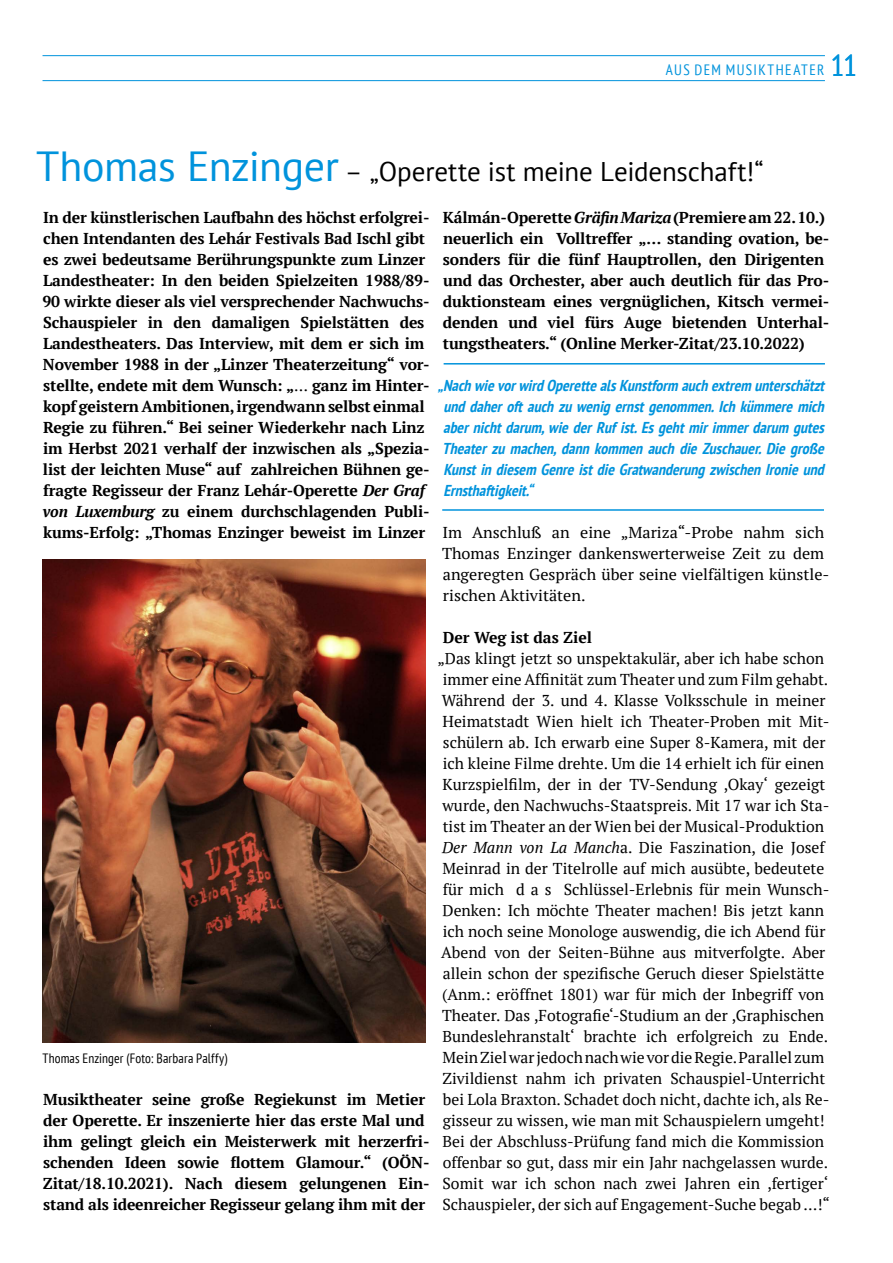
<style>
.page{position:relative;width:893px;height:1263px;background:#fff}
.page>*{position:absolute;margin:0;border:0;box-sizing:border-box;transform-origin:0 0}
.t1{font:42px "PT Sans";letter-spacing:-.01em;color:#0093dc}
.t2{font:27px "PT Sans";letter-spacing:-.005em;color:#000}
.t3{font:15.75px/21px "PT Serif";color:#000}
.t4{font:700 15.75px/21px "PT Serif";letter-spacing:-.01em;color:#000}
.t5{font:italic 700 condensed 15.75px/21px "PT Sans";color:#0093dc;text-align:justify}
.t6{font:condensed 15px "PT Sans";letter-spacing:.09em;color:#0093dc}
.t7{font:condensed 13.5px "PT Sans";letter-spacing:.01em;color:#000}
.s1{font-size:30px}
.s2{font-weight:400}
.s3{font-style:italic}
</style>
<div class="page">
<hr style="left:43px;top:55px;width:782px;height:1px;background:#0093dc">
<hr style="left:43px;top:80px;width:782px;height:1px;background:#0093dc">
<img style="left:43px;top:559px;width:382px;height:483px">
<hr style="left:444px;top:363px;width:381px;height:2px;background:#0093dc">
<hr style="left:442px;top:509px;width:382px;height:2px;background:#0093dc">
<p class="t6" style="left:666px;top:60px;width:193px">AUS DEM MUSIKTHEATER <span class="s1">11</span></p>
<h1 class="t1" style="left:36px;top:140px;width:304px">Thomas Enzinger</h1>
<p class="t4" style="left:42px;top:207px;width:389px">In der künstlerischen Laufbahn des höchst erfolgrei&shy;chen Intendanten des Lehár Festivals Bad Ischl gibt es zwei bedeutsame Berührungspunkte zum Linzer Landestheater: In den beiden Spielzeiten 1988/89- 90 wirkte dieser als viel versprechender Nachwuchs-Schauspieler in den damaligen Spielstätten des Landestheaters. Das Interview, mit dem er sich im November 1988 in der „Linzer Theaterzeitung“ vor&shy;stellte, endete mit dem Wunsch: „<span class="s2">…</span> ganz im Hinter&shy;kopf geistern Ambitionen, irgendwann selbst einmal Regie zu führen.“ Bei seiner Wiederkehr nach Linz im Herbst 2021 verhalf der inzwischen als „Spezia&shy;list der leichten Muse“ auf zahlreichen Bühnen ge&shy;fragte Regisseur der Franz Lehár-Operette <span class="s3">Der Graf von Luxemburg</span> zu einem durchschlagenden Publi&shy;kums-Erfolg: „Thomas Enzinger beweist im Linzer</p>
<h2 class="t2" style="left:345px;top:154px;width:420px">– „Operette ist meine Leidenschaft!“</h2>
<p class="t4" style="left:443px;top:207px;width:388px">Kálmán-Operette <span class="s3">Gräfin Mariza</span> (Premiere am 22. 10.) neuerlich ein Volltreffer „… standing ovation, be&shy;sonders für die fünf Hauptrollen, den Dirigenten und das Orchester, aber auch deutlich für das Pro&shy;duktionsteam eines vergnüglichen, Kitsch vermei&shy;denden und viel fürs Auge bietenden Unterhal&shy;tungstheaters.“ (Online Merker-Zitat/23.10.2022)</p>
<p class="t5" style="left:438px;top:375px;width:392px">„NachwievorwirdOperettealsKunstform auchextrem unterschätzt unddaheroftauchzuwenigernstgenommen.Ichkümmeremich abernichtdarum,wiederRufist.Esgehtmirimmerdarum gutes Theater zu machen,dann kommen auch die Zuschauer.Die große Kunstindiesem GenreistdieGratwanderungzwischenIronieund Ernsthaftigkeit.“</p>
<p class="t3" style="left:442px;top:522px;width:389px">Im Anschluß an eine „Mariza“-Probe nahm sich Thomas Enzinger dankenswerterweise Zeit zu dem angeregten Gespräch über seine vielfältigen künstle&shy;rischen Aktivitäten.</p>
<p class="t4" style="left:443px;top:627px;width:151px">Der Weg ist das Ziel</p>
<p class="t3" style="left:437px;top:648px;width:394px">„Das klingt jetzt so unspektakulär, aber ich habe schon immer eine Affinität zum Theater und zum Film gehabt.<br>Während der 3. und 4. Klasse Volksschule in meiner Heimatstadt Wien hielt ich Theater-Proben mit Mit&shy;schülern ab. Ich erwarb eine Super 8-Kamera, mit der ich kleine Filme drehte. Um die 14 erhielt ich für einen Kurzspielfilm, der in der TV-Sendung ,Okay‘ gezeigt wurde, den Nachwuchs-Staatspreis. Mit 17 war ich Sta&shy;tist im Theater an der Wien bei der Musical-Produktion <span class="s3">Der Mann von La Manch</span>a. Die Faszination, die Josef Meinrad in der Titelrolle auf mich ausübte, bedeutete für mich d a s Schlüssel-Erlebnis für mein Wunsch-Denken: Ich möchte Theater machen! Bis jetzt kann ich noch seine Monologe auswendig, die ich Abend für Abend von der Seiten-Bühne aus mitverfolgte. Aber allein schon der spezifische Geruch dieser Spielstätte (Anm.: eröffnet 1801) war für mich der Inbegriff von Theater. Das ,Fotografie‘-Studium an der ,Graphischen Bundeslehranstalt‘ brachte ich erfolgreich zu Ende.<br>Mein Ziel war jedoch nach wie vor die Regie. Parallel zum Zivildienst nahm ich privaten Schauspiel-Unterricht bei Lola Braxton. Schadet doch nicht, dachte ich, als Re&shy;gisseur zu wissen, wie man mit Schauspielern umgeht!<br>Bei der Abschluss-Prüfung fand mich die Kommission offenbar so gut, dass mir ein Jahr nachgelassen wurde.<br>Somit war ich schon nach zwei Jahren ein ,fertiger‘ Schauspieler, der sich auf Engagement-Suche begab …!“</p>
<p class="t7" style="left:42px;top:1050px;width:186px">Thomas Enzinger (Foto: Barbara Palffy)</p>
<p class="t4" style="left:43px;top:1089px;width:388px">Musiktheater seine große Regiekunst im Metier der Operette. Er inszenierte hier das erste Mal und ihm gelingt gleich ein Meisterwerk mit herzerfri&shy;schenden Ideen sowie flottem Glamour.“ (OÖN-Zitat/18.10.2021). Nach diesem gelungenen Ein&shy;stand als ideenreicher Regisseur gelang ihm mit der</p>
</div>
